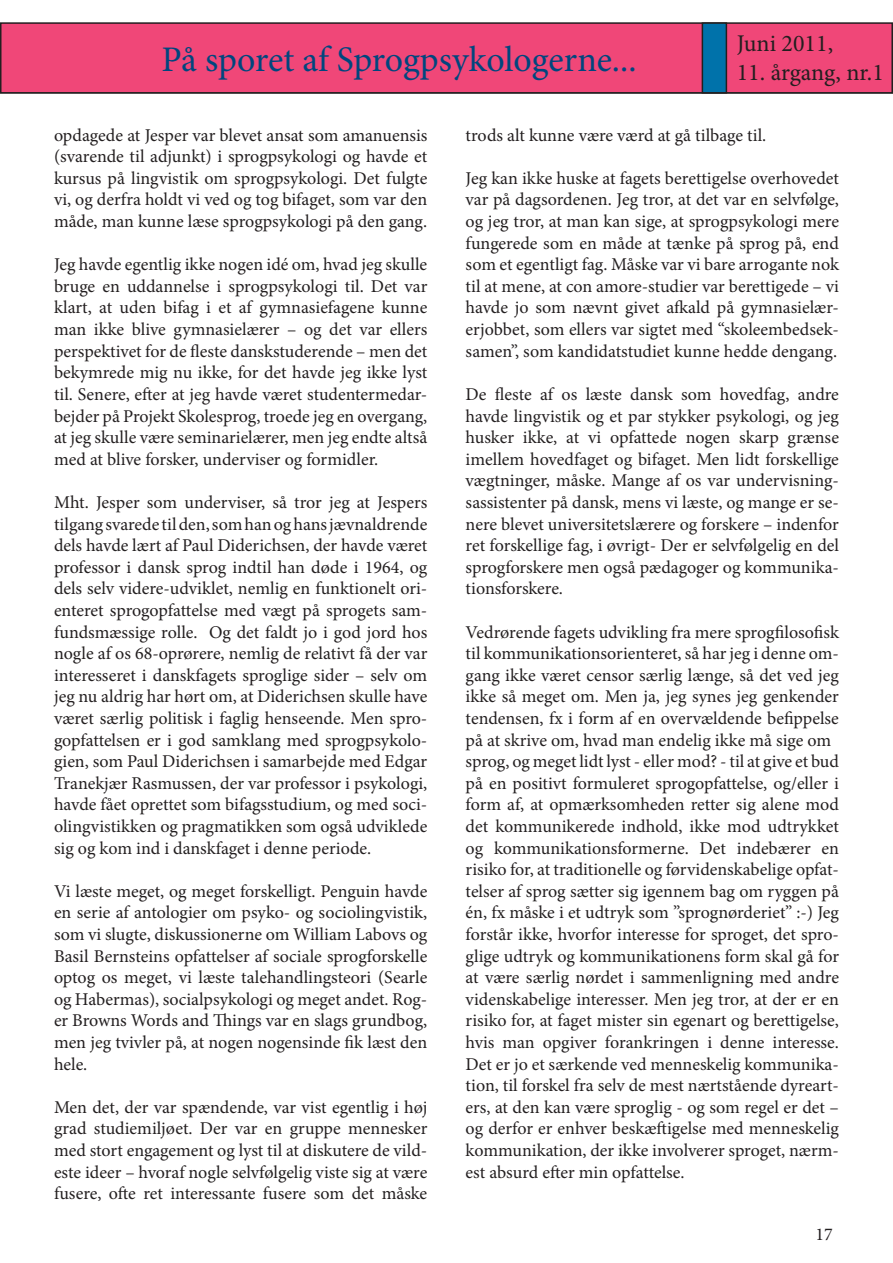
<style>
.page{position:relative;width:893px;height:1263px;background:#fff}
.page>*{position:absolute;margin:0;border:0;box-sizing:border-box;transform-origin:0 0}
.t1{font:36px "Minion Pro";letter-spacing:-.005em;color:#00467e}
.t2{font:24px "Minion Pro";color:#231f20}
.t3{font:18px/21.6px "Minion Pro";color:#231f20;text-align:justify}
</style>
<div class="page">
<div style="left:1px;top:23px;width:891px;height:70px;background:#f04778"></div>
<div style="left:0;top:22px;width:893px;height:72px;border:2px solid #231f20"></div>
<div style="left:702px;top:23px;width:24px;height:70px;background:#0072aa"></div>
<div style="left:702px;top:22px;width:25px;height:72px;border:2px solid #231f20"></div>
<p class="t1" style="left:162px;top:35px;width:476px">På sporet af Sprogpsykologerne...</p>
<h2 class="t2" style="left:737px;top:28px;width:98px">Juni 2011,</h2>
<h2 class="t2" style="left:737px;top:57px;width:149px">11. årgang, nr.1</h2>
<p class="t3" style="left:54px;top:124px;width:375px">opdagede at Jesper var blevet ansat som amanuensis (svarende til adjunkt) i sprogpsykologi og havde et kursus på lingvistik om sprogpsykologi. Det fulgte vi, og derfra holdt vi ved og tog bifaget, som var den måde, man kunne læse sprogpsykologi på den gang.</p>
<p class="t3" style="left:54px;top:254px;width:375px">Jeg havde egentlig ikke nogen idé om, hvad jeg skulle bruge en uddannelse i sprogpsykologi til. Det var klart, at uden bifag i et af gymnasiefagene kunne man ikke blive gymnasielærer – og det var ellers perspektivet for de fleste danskstuderende – men det bekymrede mig nu ikke, for det havde jeg ikke lyst til. Senere, efter at jeg havde været studentermedar&shy;bejder på Projekt Skolesprog, troede jeg en overgang, at jeg skulle være seminarielærer, men jeg endte altså med at blive forsker, underviser og formidler.</p>
<p class="t3" style="left:54px;top:491px;width:375px">Mht. Jesper som underviser, så tror jeg at Jespers tilgang svarede til den, som han og hans jævnaldrende dels havde lært af Paul Diderichsen, der havde været professor i dansk sprog indtil han døde i 1964, og dels selv videre-udviklet, nemlig en funktionelt ori&shy;enteret sprogopfattelse med vægt på sprogets sam&shy;fundsmæssige rolle. Og det faldt jo i god jord hos nogle af os 68-oprørere, nemlig de relativt få der var interesseret i danskfagets sproglige sider – selv om jeg nu aldrig har hørt om, at Diderichsen skulle have været særlig politisk i faglig henseende. Men spro&shy;gopfattelsen er i god samklang med sprogpsykolo&shy;gien, som Paul Diderichsen i samarbejde med Edgar Tranekjær Rasmussen, der var professor i psykologi, havde fået oprettet som bifagsstudium, og med soci&shy;olingvistikken og pragmatikken som også udviklede sig og kom ind i danskfaget i denne periode.</p>
<p class="t3" style="left:54px;top:880px;width:375px">Vi læste meget, og meget forskelligt. Penguin havde en serie af antologier om psyko- og sociolingvistik, som vi slugte, diskussionerne om William Labovs og Basil Bernsteins opfattelser af sociale sprogforskelle optog os meget, vi læste talehandlingsteori (Searle og Habermas), socialpsykologi og meget andet. Rog&shy;er Browns Words and Things var en slags grundbog,</p>
<p class="t3" style="left:54px;top:1031px;width:375px">men jeg tvivler på, at nogen nogensinde fik læst den hele.</p>
<p class="t3" style="left:54px;top:1096px;width:375px">Men det, der var spændende, var vist egentlig i høj grad studiemiljøet. Der var en gruppe mennesker med stort engagement og lyst til at diskutere de vild&shy;este ideer – hvoraf nogle selvfølgelig viste sig at være fusere, ofte ret interessante fusere som det måske</p>
<p class="t3" style="left:466px;top:124px;width:302px">trods alt kunne være værd at gå tilbage til.</p>
<p class="t3" style="left:466px;top:167px;width:375px">Jeg kan ikke huske at fagets berettigelse overhovedet var på dagsordenen. Jeg tror, at det var en selvfølge, og jeg tror, at man kan sige, at sprogpsykologi mere fungerede som en måde at tænke på sprog på, end som et egentligt fag. Måske var vi bare arrogante nok til at mene, at con amore-studier var berettigede – vi havde jo som nævnt givet afkald på gymnasielær&shy;erjobbet, som ellers var sigtet med “skoleembedsek&shy;samen”, som kandidatstudiet kunne hedde dengang.</p>
<p class="t3" style="left:466px;top:383px;width:375px">De fleste af os læste dansk som hovedfag, andre havde lingvistik og et par stykker psykologi, og jeg husker ikke, at vi opfattede nogen skarp grænse imellem hovedfaget og bifaget. Men lidt forskellige vægtninger, måske. Mange af os var undervisning&shy;sassistenter på dansk, mens vi læste, og mange er se&shy;nere blevet universitetslærere og forskere – indenfor ret forskellige fag, i øvrigt- Der er selvfølgelig en del sprogforskere men også pædagoger og kommunika&shy;tionsforskere.</p>
<p class="t3" style="left:466px;top:621px;width:375px">Vedrørende fagets udvikling fra mere sprogfilosofisk til kommunikationsorienteret, så har jeg i denne om&shy;gang ikke været censor særlig længe, så det ved jeg ikke så meget om. Men ja, jeg synes jeg genkender tendensen, fx i form af en overvældende befippelse på at skrive om, hvad man endelig ikke må sige om</p>
<p class="t3" style="left:466px;top:751px;width:375px">sprog, og meget lidt lyst - eller mod? - til at give et bud på en positivt formuleret sprogopfattelse, og/eller i form af, at opmærksomheden retter sig alene mod det kommunikerede indhold, ikke mod udtrykket og kommunikationsformerne. Det indebærer en risiko for, at traditionelle og førvidenskabelige opfat&shy;telser af sprog sætter sig igennem bag om ryggen på én, fx måske i et udtryk som ”sprognørderiet” :-) Jeg forstår ikke, hvorfor interesse for sproget, det spro&shy;glige udtryk og kommunikationens form skal gå for at være særlig nørdet i sammenligning med andre videnskabelige interesser. Men jeg tror, at der er en risiko for, at faget mister sin egenart og berettigelse, hvis man opgiver forankringen i denne interesse.<br>Det er jo et særkende ved menneskelig kommunika&shy;tion, til forskel fra selv de mest nærtstående dyreart&shy;ers, at den kan være sproglig - og som regel er det – og derfor er enhver beskæftigelse med menneskelig kommunikation, der ikke involverer sproget, nærm&shy;est absurd efter min opfattelse.</p>
<p class="t3" style="left:816px;top:1223px;width:19px">17</p>
</div>
